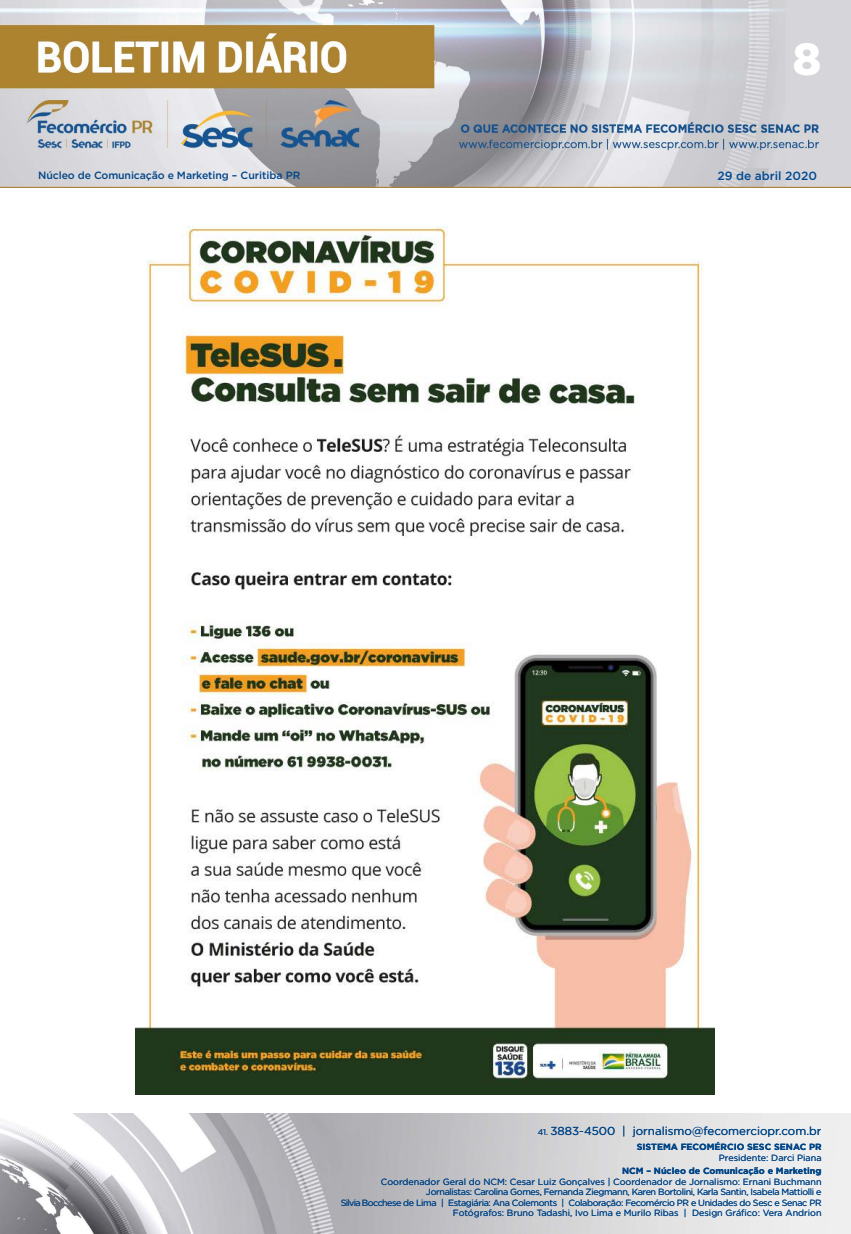
<style>
.page{position:relative;width:851px;height:1234px;background:#fff}
.page>*{position:absolute;margin:0;border:0;box-sizing:border-box;transform-origin:0 0}
.t1{font:900 45px "Gotham";color:#fff}
.t2{font:500 11.85px "Gotham";color:#004a93}
.t3{font:11.55px "Gotham";color:#004587}
.t4{font:500 10.5px "Gotham";letter-spacing:-.01em;color:#004587}
.t5{font:9px/10.5px "Gotham";letter-spacing:-.04em;color:#004587;text-align:right}
.t6{font:700 9px "Gotham";color:#004587}
.t7{font:9px "Gotham";color:#004587}
.s1{font-size:8.25px}
</style>
<div class="page">
<img style="left:0;top:0;width:850px;height:188px">
<img style="left:0;top:1113px;width:850px;height:120px">
<img style="left:135px;top:225px;width:579px;height:868px">
<p class="t4" style="left:38px;top:168px;width:264px">Núcleo de Comunicação e Marketing – Curitiba PR</p>
<h1 class="t1" style="left:792px;top:28px;width:30px">8</h1>
<h2 class="t2" style="left:717px;top:167px;width:101px">29 de abril 2020</h2>
<p class="t3" style="left:537px;top:1123px;width:285px"><span class="s1">41.</span> 3883-4500 | jornalismo@fecomerciopr.com.br</p>
<p class="t6" style="left:636px;top:1140px;width:186px">SISTEMA FECOMÉRCIO SESC SENAC PR</p>
<p class="t7" style="left:718px;top:1151px;width:104px">Presidente: Darci Piana</p>
<p class="t6" style="left:622px;top:1164px;width:201px">NCM – Núcleo de Comunicação e Marketing</p>
<p class="t5" style="left:341px;top:1175px;width:482px">Coordenador Geral do NCM: Cesar Luiz Gonçalves | Coordenador de Jornalismo: Ernani Buchmann Jornalistas: Carolina Gomes, Fernanda Ziegmann, Karen Bortolini, Karla Santin, Isabela Mattiolli e<br>Silvia Bocchese de Lima | Estagiária: Ana Colemonts | Colaboração: Fecomércio PR e Unidades do Sesc e Senac PR Fotógrafos: Bruno Tadashi, Ivo Lima e Murilo Ribas | Design Gráfico: Vera Andrion</p>
</div>
